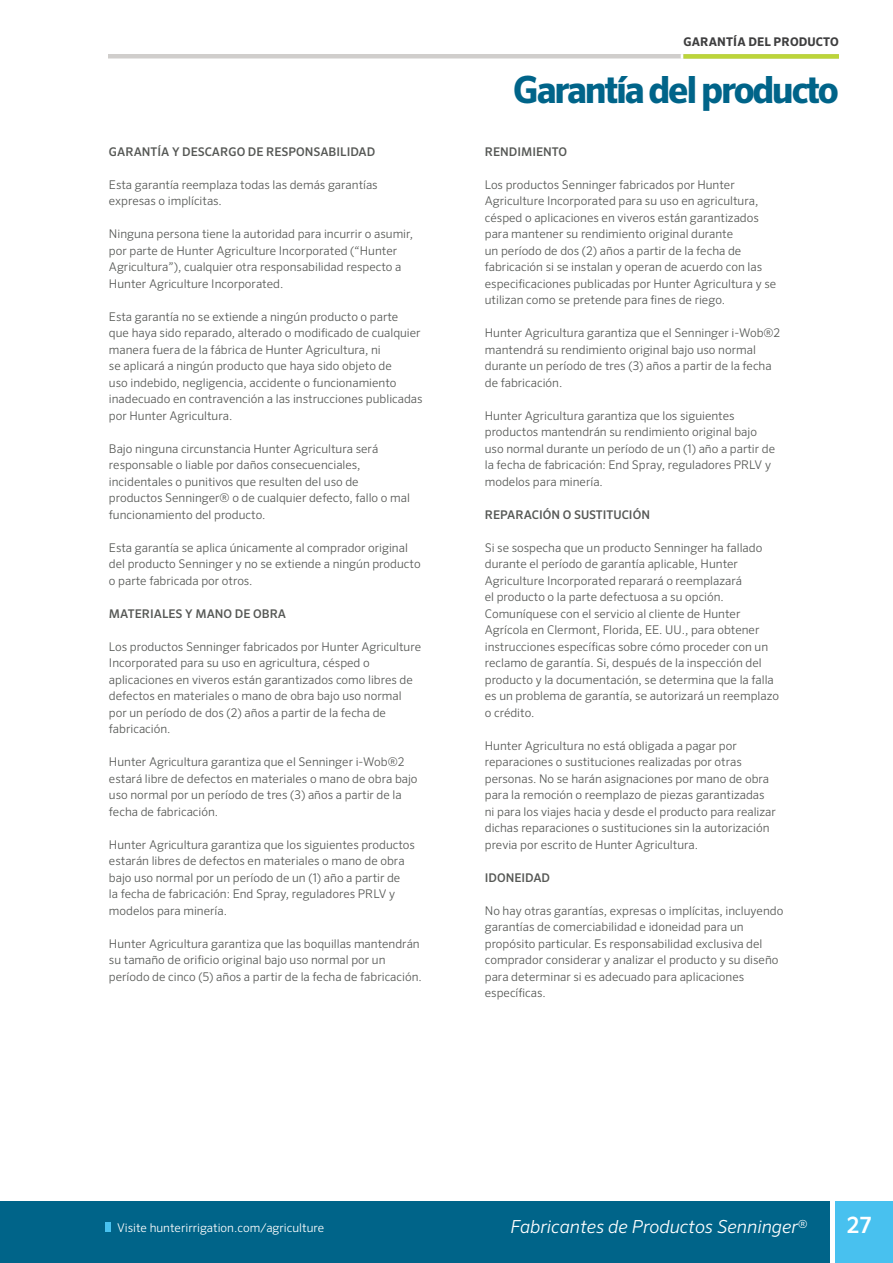
<style>
.page{position:relative;width:893px;height:1263px;background:#fff}
.page>*{position:absolute;margin:0;border:0;box-sizing:border-box;transform-origin:0 0}
.t1{font:700 37.5px "Sero Pro";letter-spacing:-.06em;color:#006489}
.t2{font:500 22.5px "Sero Pro";color:#fff}
.t3{font:italic 300 18px "Sero Pro";color:#fff}
.t4{font:300 12px/16.5px "Sero Pro";color:#565855}
.t5{font:500 12px "Sero Pro";color:#565855}
.t6{font:300 12px "Sero Pro";color:#fff}
.t7{font:700 12px "Sero Pro";letter-spacing:.01em;color:#3e3e3f}
.s1{font-style:normal}
</style>
<div class="page">
<div style="left:108px;top:54px;width:731px;height:5px;background:#d0cecc"></div>
<div style="left:0;top:1201px;width:829px;height:62px;background:#006489"></div>
<div style="left:106px;top:1222px;width:5px;height:10px;background:#48c1ef"></div>
<div style="left:835px;top:1201px;width:58px;height:62px;background:#48c1ef"></div>
<div style="left:683px;top:54px;width:156px;height:5px;background:#bcd539"></div>
<p class="t5" style="left:109px;top:144px;width:268px">GARANTÍA Y DESCARGO DE RESPONSABILIDAD</p>
<p class="t4" style="left:109px;top:176px;width:270px">Esta garantía reemplaza todas las demás garantías expresas o implícitas.</p>
<p class="t4" style="left:109px;top:226px;width:306px">Ninguna persona tiene la autoridad para incurrir o asumir, por parte de Hunter Agriculture Incorporated (“Hunter Agricultura”), cualquier otra responsabilidad respecto a Hunter Agriculture Incorporated.</p>
<p class="t4" style="left:109px;top:308px;width:315px">Esta garantía no se extiende a ningún producto o parte<br>que haya sido reparado, alterado o modificado de cualquier manera fuera de la fábrica de Hunter Agricultura, ni<br>se aplicará a ningún producto que haya sido objeto de<br>uso indebido, negligencia, accidente o funcionamiento inadecuado en contravención a las instrucciones publicadas por Hunter Agricultura.</p>
<p class="t4" style="left:109px;top:440px;width:302px">Bajo ninguna circunstancia Hunter Agricultura será responsable o liable por daños consecuenciales, incidentales o punitivos que resulten del uso de productos Senninger® o de cualquier defecto, fallo o mal funcionamiento del producto.</p>
<p class="t4" style="left:109px;top:539px;width:313px">Esta garantía se aplica únicamente al comprador original del producto Senninger y no se extiende a ningún producto o parte fabricada por otros.</p>
<p class="t5" style="left:109px;top:606px;width:179px">MATERIALES Y MANO DE OBRA</p>
<p class="t4" style="left:109px;top:638px;width:314px">Los productos Senninger fabricados por Hunter Agriculture Incorporated para su uso en agricultura, césped o aplicaciones en viveros están garantizados como libres de defectos en materiales o mano de obra bajo uso normal por un período de dos (2) años a partir de la fecha de fabricación.</p>
<p class="t4" style="left:109px;top:754px;width:310px">Hunter Agricultura garantiza que el Senninger i-Wob®2 estará libre de defectos en materiales o mano de obra bajo uso normal por un período de tres (3) años a partir de la fecha de fabricación.</p>
<p class="t4" style="left:109px;top:836px;width:308px">Hunter Agricultura garantiza que los siguientes productos estarán libres de defectos en materiales o mano de obra bajo uso normal por un período de un (1) año a partir de<br>la fecha de fabricación: End Spray, reguladores PRLV y modelos para minería.</p>
<p class="t4" style="left:109px;top:935px;width:314px">Hunter Agricultura garantiza que las boquillas mantendrán su tamaño de orificio original bajo uso normal por un período de cinco (5) años a partir de la fecha de fabricación.</p>
<p class="t7" style="left:683px;top:34px;width:157px">GARANTÍA DEL PRODUCTO</p>
<p class="t1" style="left:513px;top:67px;width:327px">Garantía del producto</p>
<p class="t5" style="left:485px;top:144px;width:84px">RENDIMIENTO</p>
<p class="t4" style="left:485px;top:176px;width:293px">Los productos Senninger fabricados por Hunter Agriculture Incorporated para su uso en agricultura, césped o aplicaciones en viveros están garantizados para mantener su rendimiento original durante<br>un período de dos (2) años a partir de la fecha de fabricación si se instalan y operan de acuerdo con las especificaciones publicadas por Hunter Agricultura y se utilizan como se pretende para fines de riego.</p>
<p class="t4" style="left:485px;top:325px;width:297px">Hunter Agricultura garantiza que el Senninger i-Wob®2 mantendrá su rendimiento original bajo uso normal durante un período de tres (3) años a partir de la fecha de fabricación.</p>
<p class="t4" style="left:485px;top:407px;width:292px">Hunter Agricultura garantiza que los siguientes productos mantendrán su rendimiento original bajo uso normal durante un período de un (1) año a partir de la fecha de fabricación: End Spray, reguladores PRLV y modelos para minería.</p>
<p class="t5" style="left:485px;top:507px;width:167px">REPARACIÓN O SUSTITUCIÓN</p>
<p class="t4" style="left:485px;top:539px;width:296px">Si se sospecha que un producto Senninger ha fallado durante el período de garantía aplicable, Hunter Agriculture Incorporated reparará o reemplazará<br>el producto o la parte defectuosa a su opción.<br>Comuníquese con el servicio al cliente de Hunter Agrícola en Clermont, Florida, EE. UU., para obtener instrucciones específicas sobre cómo proceder con un reclamo de garantía. Si, después de la inspección del producto y la documentación, se determina que la falla es un problema de garantía, se autorizará un reemplazo o crédito.</p>
<p class="t4" style="left:485px;top:737px;width:293px">Hunter Agricultura no está obligada a pagar por reparaciones o sustituciones realizadas por otras personas. No se harán asignaciones por mano de obra para la remoción o reemplazo de piezas garantizadas ni para los viajes hacia y desde el producto para realizar dichas reparaciones o sustituciones sin la autorización previa por escrito de Hunter Agricultura.</p>
<p class="t5" style="left:485px;top:870px;width:67px">IDONEIDAD</p>
<p class="t4" style="left:485px;top:902px;width:300px">No hay otras garantías, expresas o implícitas, incluyendo garantías de comerciabilidad e idoneidad para un propósito particular. Es responsabilidad exclusiva del comprador considerar y analizar el producto y su diseño para determinar si es adecuado para aplicaciones específicas.</p>
<p class="t6" style="left:117px;top:1220px;width:209px">Visite hunterirrigation.com/agriculture</p>
<h3 class="t3" style="left:510px;top:1216px;width:299px">Fabricantes de Productos Senninger<span class="s1">®</span></h3>
<h2 class="t2" style="left:847px;top:1211px;width:26px">27</h2>
</div>
